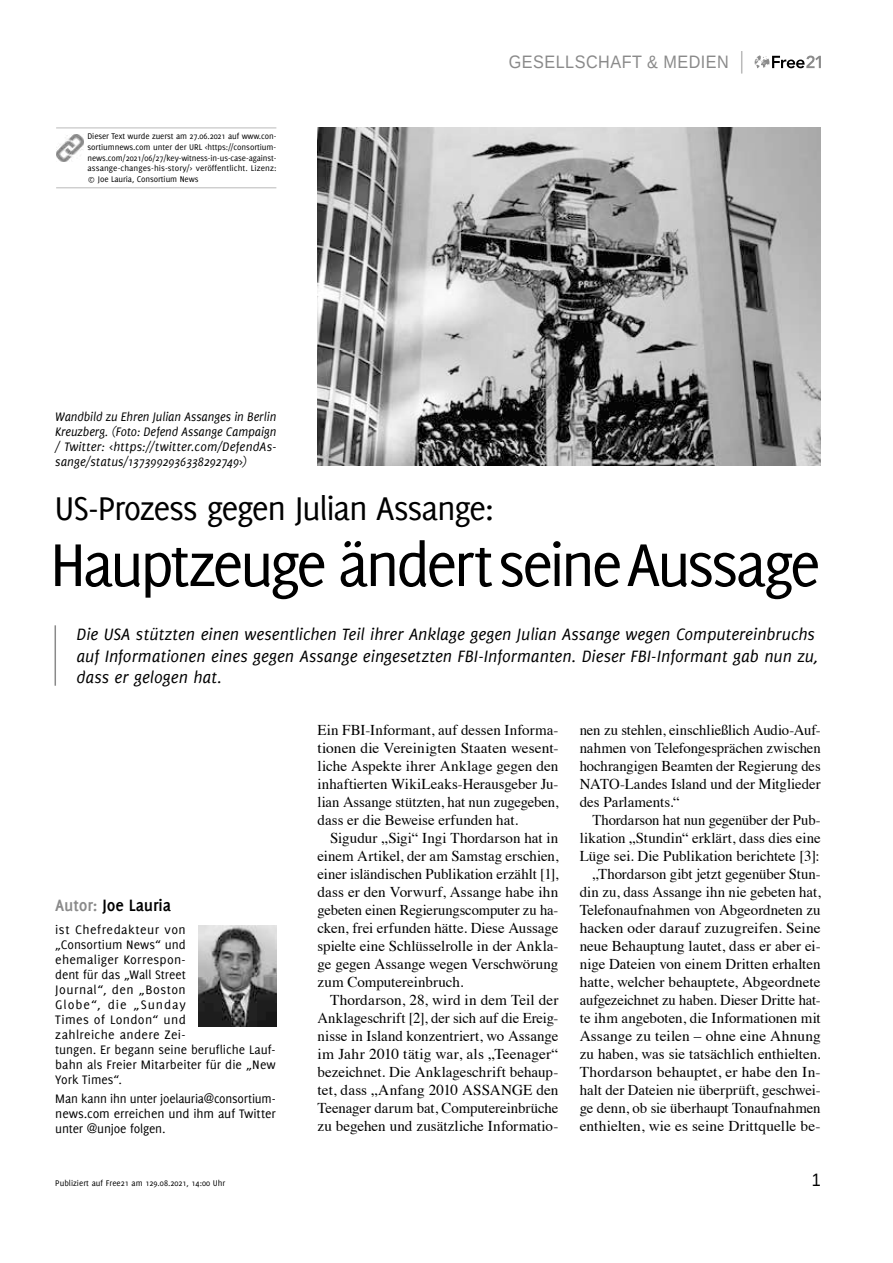
<style>
.page{position:relative;width:893px;height:1263px;background:#fff}
.page>*{position:absolute;margin:0;border:0;box-sizing:border-box;transform-origin:0 0}
.t1{font:66px "Delicious";letter-spacing:-.055em;color:#000}
.t2{font:36px "Delicious";letter-spacing:-.04em;color:#000}
.t3{font:italic 18px/21.6px "Delicious";color:#000}
.t4{font:18px "Liberation Sans";letter-spacing:.03em;color:#8a8a8a;scale:.9 1}
.t5{font:700 18px "Delicious";letter-spacing:-.01em;color:#000}
.t6{font:18px "Liberation Sans";color:#000;scale:.9 1}
.t7{font:15px/18px "Times";color:#000;text-align:justify}
.t8{font:13.5px/15px "Delicious";letter-spacing:.005em;color:#000}
.t9{font:italic 13.5px/15px "Delicious";letter-spacing:.005em;color:#000;text-align:justify;scale:.95 1}
.t10{font:9px/10.8px "Delicious";color:#000;text-align:justify}
.s1{color:#8a8a8a}
</style>
<div class="page">
<svg style="left:755px;top:55px;width:66px;height:13px"></svg>
<svg style="left:741px;top:51px;width:1px;height:23px"></svg>
<hr style="left:55px;top:625px;width:1px;height:61px;background:#8a8a8a">
<img style="left:317px;top:128px;width:504px;height:337px">
<img style="left:199px;top:925px;width:77px;height:101px">
<hr style="left:56px;top:128px;width:220px;height:1px;background:#bababa">
<hr style="left:56px;top:187px;width:220px;height:1px;background:#bababa">
<img style="left:56px;top:134px;width:28px;height:28px">
<p class="t10" style="left:87px;top:130px;width:190px">Dieser Text wurde zuerst am 27.06.2021 auf www.con&shy;sortiumnews.com unter der URL &lt;https://consortium&shy;news.com/2021/06/27/key-witness-in-us-case-against&shy;assange-changes-his-story/&gt; veröffentlicht. Lizenz: © Joe Lauria, Consortium News</p>
<p class="t9" style="left:55px;top:409px;width:234px">Wandbild zu Ehren Julian Assanges in Berlin Kreuzberg. (Foto: Defend Assange Campaign / Twitter: &lt;https://twitter.com/DefendAs&shy;sange/status/1373992936338292749&gt;)</p>
<p class="t4" style="left:509px;top:51px;width:246px">GESELLSCHAFT &amp; MEDIEN</p>
<h2 class="t2" style="left:55px;top:488px;width:441px">US-Prozess gegen Julian Assange:</h2>
<h1 class="t1" style="left:50px;top:527px;width:772px">Hauptzeuge ändert seine Aussage</h1>
<p class="t3" style="left:77px;top:623px;width:743px">Die USA stützten einen wesentlichen Teil ihrer Anklage gegen Julian Assange wegen Computereinbruchs auf Informationen eines gegen Assange eingesetzten FBI-Informanten. Dieser FBI-Informant gab nun zu, dass er gelogen hat.</p>
<p class="t5" style="left:55px;top:894px;width:117px"><span class="s1">Autor:</span> Joe Lauria</p>
<p class="t8" style="left:55px;top:922px;width:222px">ist Chefredakteur von<br>„Consortium News“ und<br>ehemaliger Korrespon-<br>dent für das „Wall Street<br>Journal“, den „Boston<br>Globe“, die „Sunday<br>Times of London“ und<br>zahlreiche andere Zei-<br>tungen. Er begann seine berufliche Lauf&shy;bahn als Freier Mitarbeiter für die „New<br>York Times“.</p>
<p class="t8" style="left:55px;top:1091px;width:222px;text-align:justify">Man kann ihn unter joelauria@consortium&shy;news.com erreichen und ihm auf Twitter unter @unjoe folgen.</p>
<p class="t7" style="left:317px;top:720px;width:242px">Ein FBI-Informant, auf dessen Informa&shy;tionen die Vereinigten Staaten wesent&shy;liche Aspekte ihrer Anklage gegen den inhaftierten WikiLeaks-Herausgeber Ju&shy;lian Assange stützten, hat nun zugegeben, dass er die Beweise erfunden hat.</p>
<p class="t7" style="left:317px;top:828px;width:242px;text-indent:13px">Sigudur „Sigi“ Ingi Thordarson hat in einem Artikel, der am Samstag erschien, einer isländischen Publikation erzählt [1], dass er den Vorwurf, Assange habe ihn gebeten einen Regierungscomputer zu ha&shy;cken, frei erfunden hätte. Diese Aussage spielte eine Schlüsselrolle in der Ankla&shy;ge gegen Assange wegen Verschwörung zum Computereinbruch.</p>
<p class="t7" style="left:317px;top:990px;width:242px;text-indent:13px">Thordarson, 28, wird in dem Teil der Anklageschrift [2], der sich auf die Ereig&shy;nisse in Island konzentriert, wo Assange im Jahr 2010 tätig war, als „Teenager“ bezeichnet. Die Anklageschrift behaup&shy;tet, dass „Anfang 2010 ASSANGE den Teenager darum bat, Computereinbrüche zu begehen und zusätzliche Informatio-</p>
<p class="t7" style="left:580px;top:720px;width:242px">nen zu stehlen, einschließlich Audio-Auf&shy;nahmen von Telefongesprächen zwischen hochrangigen Beamten der Regierung des NATO-Landes Island und der Mitglieder des Parlaments.“</p>
<p class="t7" style="left:580px;top:810px;width:242px;text-align:right">Thordarson hat nun gegenüber der Pub&shy;likation „Stundin“ erklärt, dass dies eine Lüge sei. Die Publikation berichtete [3]: „Thordarson gibt jetzt gegenüber Stun&shy;din zu, dass Assange ihn nie gebeten hat, Telefonaufnahmen von Abgeordneten zu hacken oder darauf zuzugreifen. Seine neue Behauptung lautet, dass er aber ei&shy;nige Dateien von einem Dritten erhalten hatte, welcher behauptete, Abgeordnete aufgezeichnet zu haben. Dieser Dritte hat&shy;te ihm angeboten, die Informationen mit Assange zu teilen – ohne eine Ahnung zu haben, was sie tatsächlich enthielten.<br>Thordarson behauptet, er habe den In&shy;halt der Dateien nie überprüft, geschwei&shy;ge denn, ob sie überhaupt Tonaufnahmen enthielten, wie es seine Drittquelle be-</p>
<p class="t10" style="left:55px;top:1177px;width:172px">Publiziert auf Free21 am 129.08.2021, 14:00 Uhr</p>
<p class="t6" style="left:812px;top:1168px;width:12px">1</p>
</div>
